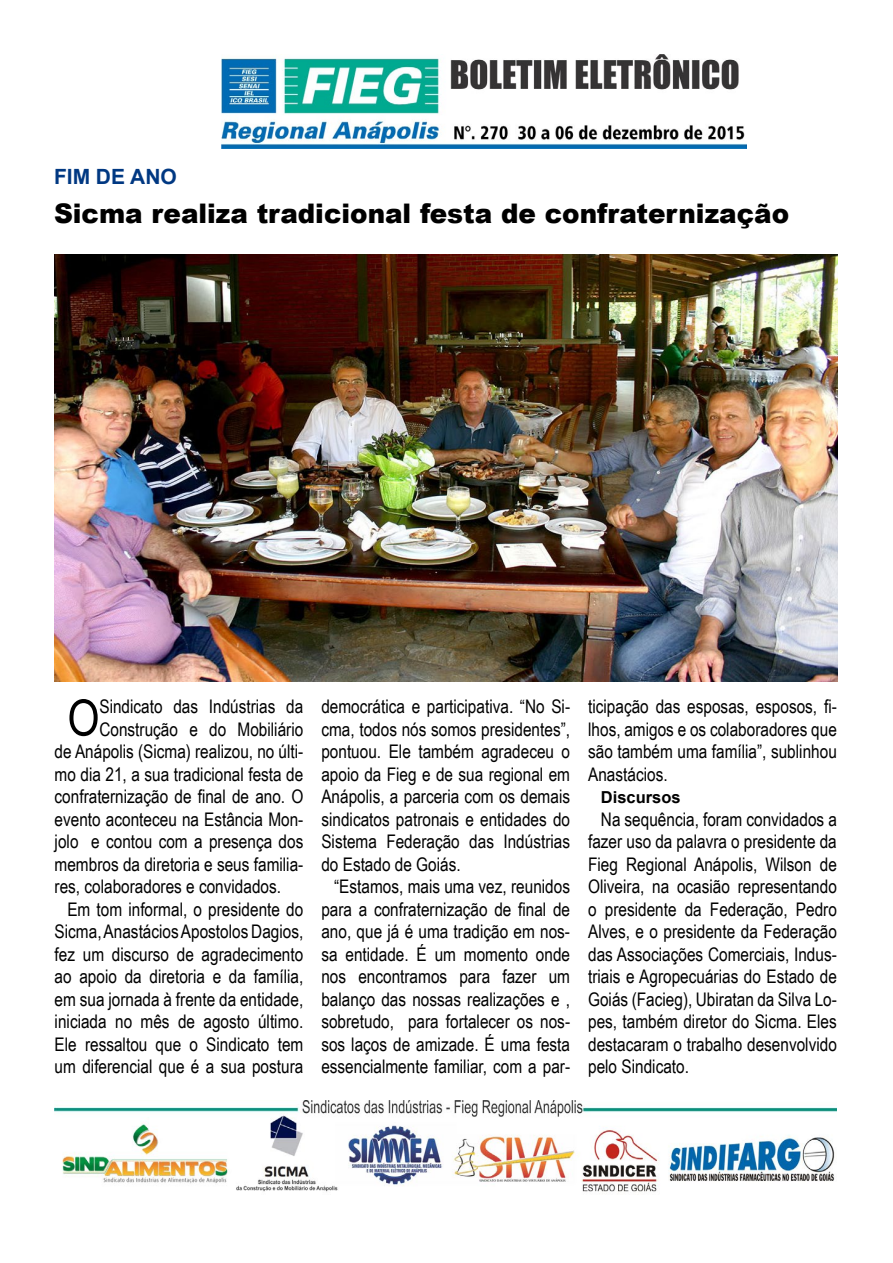
<style>
.page{position:relative;width:893px;height:1263px;background:#fff}
.page>*{position:absolute;margin:0;border:0;box-sizing:border-box;transform-origin:0 0}
.t1{font:50.25px "Arial Narrow";color:#000}
.t2{font:27px "Arial MT Black";color:#000}
.t3{font:700 21px "Arial";color:#003882}
.t4{font:18.75px/22.5px "Arial Narrow";color:#000;text-align:justify}
.t5{font:700 16.5px "Arial";color:#000}
</style>
<div class="page">
<img style="left:221px;top:55px;width:526px;height:94px">
<img style="left:55px;top:1100px;width:781px;height:92px">
<img style="left:55px;top:254px;width:782px;height:427px">
<p class="t3" style="left:54px;top:162px;width:124px">FIM DE ANO</p>
<h2 class="t2" style="left:54px;top:197px;width:737px">Sicma realiza tradicional festa de confraternização</h2>
<h1 class="t1" style="left:67px;top:681px;width:34px">O</h1>
<p class="t4" style="left:99px;top:694px;width:205px">Sindicato das Indústrias da</p>
<p class="t4" style="left:99px;top:717px;width:205px">Construção e do Mobiliário</p>
<p class="t4" style="left:55px;top:739px;width:250px">de Anápolis (Sicma) realizou, no últi-</p>
<p class="t4" style="left:55px;top:762px;width:250px">mo dia 21, a sua tradicional festa de</p>
<p class="t4" style="left:55px;top:784px;width:250px">confraternização de final de ano. O</p>
<p class="t4" style="left:55px;top:807px;width:250px">evento aconteceu na Estância Mon-</p>
<p class="t4" style="left:55px;top:829px;width:250px">jolo e contou com a presença dos</p>
<p class="t4" style="left:55px;top:852px;width:250px">membros da diretoria e seus familia-</p>
<p class="t4" style="left:55px;top:874px;width:228px">res, colaboradores e convidados.</p>
<p class="t4" style="left:67px;top:897px;width:237px">Em tom informal, o presidente do</p>
<p class="t4" style="left:55px;top:919px;width:250px">Sicma, Anastácios Apostolos Dagios,</p>
<p class="t4" style="left:55px;top:942px;width:250px">fez um discurso de agradecimento</p>
<p class="t4" style="left:55px;top:964px;width:250px">ao apoio da diretoria e da família,</p>
<p class="t4" style="left:55px;top:987px;width:250px">em sua jornada à frente da entidade,</p>
<p class="t4" style="left:55px;top:1009px;width:250px">iniciada no mês de agosto último.</p>
<p class="t4" style="left:55px;top:1032px;width:250px">Ele ressaltou que o Sindicato tem</p>
<p class="t4" style="left:55px;top:1054px;width:250px">um diferencial que é a sua postura</p>
<p class="t4" style="left:321px;top:694px;width:250px">democrática e participativa. “No Si&shy;cma, todos nós somos presidentes”, pontuou. Ele também agradeceu o apoio da Fieg e de sua regional em Anápolis, a parceria com os demais sindicatos patronais e entidades do Sistema Federação das Indústrias do Estado de Goiás.</p>
<p class="t4" style="left:321px;top:874px;width:250px;text-indent:13px">“Estamos, mais uma vez, reunidos para a confraternização de final de ano, que já é uma tradição em nos&shy;sa entidade. É um momento onde nos encontramos para fazer um balanço das nossas realizações e , sobretudo, para fortalecer os nos&shy;sos laços de amizade. É uma festa essencialmente familiar, com a par-</p>
<p class="t4" style="left:588px;top:694px;width:250px">ticipação das esposas, esposos, fi&shy;lhos, amigos e os colaboradores que são também uma família”, sublinhou Anastácios.</p>
<p class="t5" style="left:601px;top:786px;width:81px">Discursos</p>
<p class="t4" style="left:588px;top:807px;width:250px;text-indent:13px">Na sequência, foram convidados a fazer uso da palavra o presidente da Fieg Regional Anápolis, Wilson de Oliveira, na ocasião representando o presidente da Federação, Pedro Alves, e o presidente da Federação das Associações Comerciais, Indus&shy;triais e Agropecuárias do Estado de Goiás (Facieg), Ubiratan da Silva Lo&shy;pes, também diretor do Sicma. Eles destacaram o trabalho desenvolvido pelo Sindicato.</p>
</div>
